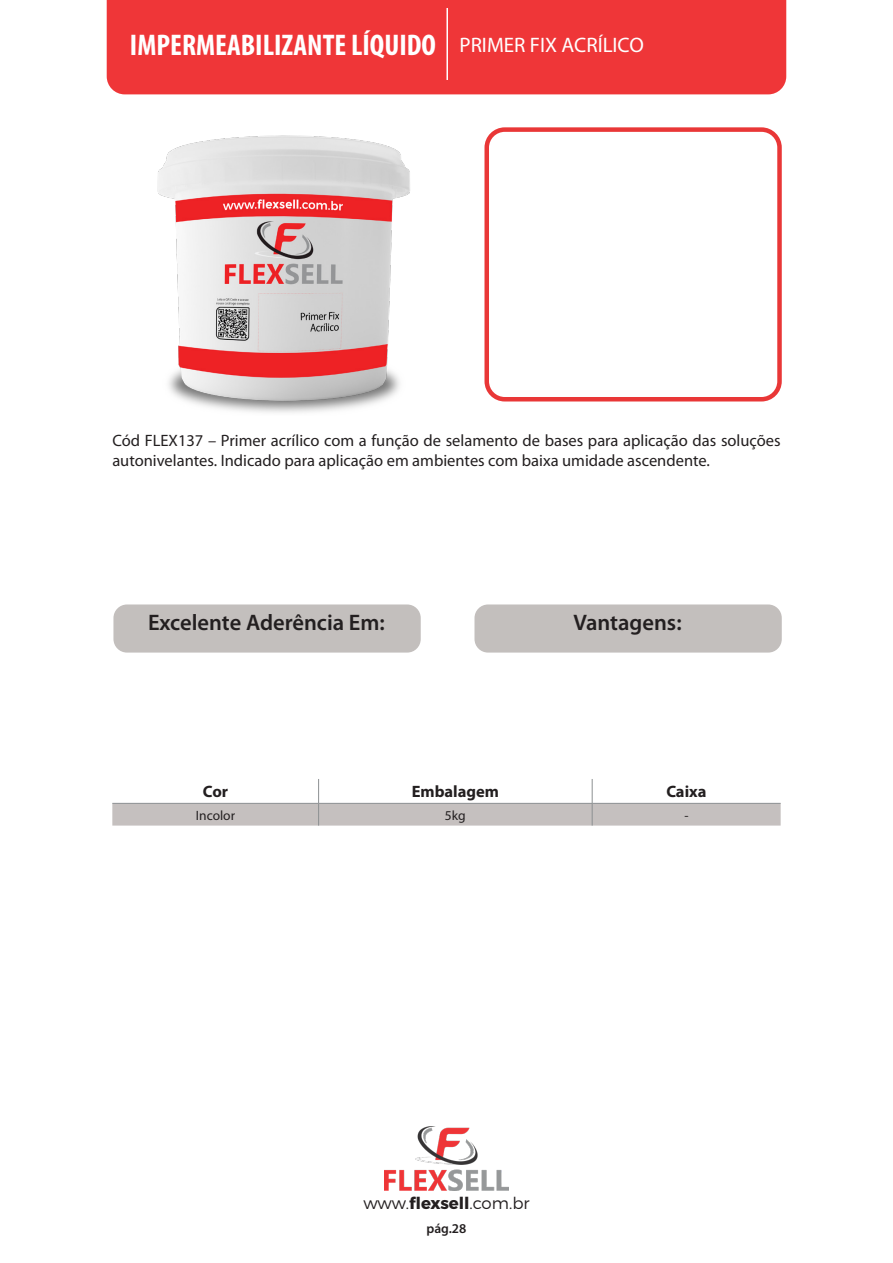
<style>
.page{position:relative;width:893px;height:1263px;background:#fff}
.page>*{position:absolute;margin:0;border:0;box-sizing:border-box;transform-origin:0 0}
.t1{font:700 condensed 30px "Myriad Pro";color:#fff}
.t2{font:600 22.5px "Myriad Pro";color:#231f20}
.t3{font:21px "Myriad Pro";color:#fff}
.t4{font:16.5px/19.8px "Myriad Pro";color:#231f20}
.t5{font:300 16.5px "Montserrat";color:#231f20}
.t6{font:700 16.5px "Myriad Pro";color:#231f20}
.t7{font:13.5px "Myriad Pro";color:#231f20}
.t8{font:600 13.5px "Myriad Pro";color:#231f20}
.s1{font-weight:700}
</style>
<div class="page">
<div style="left:107px;top:0;width:679px;height:94px;background:#ef3638"></div>
<hr style="left:446px;top:8px;width:2px;height:72px;background:#fff">
<img style="left:384px;top:1126px;width:125px;height:65px">
<svg style="left:112px;top:779px;width:669px;height:46px"></svg>
<div style="left:113px;top:604px;width:308px;height:49px;background:#c3bfbd;border-radius:14px"></div>
<div style="left:474px;top:604px;width:308px;height:49px;background:#c3bfbd;border-radius:14px"></div>
<img style="left:157px;top:135px;width:253px;height:278px">
<div style="left:484px;top:127px;width:298px;height:274px;border:4px solid #e93737;border-radius:18px"></div>
<p class="t1" style="left:130px;top:26px;width:307px">IMPERMEABILIZANTE LÍQUIDO</p>
<p class="t3" style="left:459px;top:33px;width:186px">PRIMER FIX ACRÍLICO</p>
<p class="t4" style="left:112px;top:431px;width:670px">Cód FLEX137 – Primer acrílico com a função de selamento de bases para aplicação das soluções autonivelantes. Indicado para aplicação em ambientes com baixa umidade ascendente.</p>
<p class="t2" style="left:148px;top:608px;width:238px">Excelente Aderência Em:</p>
<p class="t2" style="left:573px;top:608px;width:110px">Vantagens:</p>
<p class="t6" style="left:203px;top:781px;width:27px">Cor</p>
<p class="t6" style="left:412px;top:781px;width:89px">Embalagem</p>
<p class="t6" style="left:666px;top:781px;width:42px">Caixa</p>
<p class="t7" style="left:196px;top:808px;width:41px">Incolor</p>
<p class="t7" style="left:445px;top:808px;width:22px">5kg</p>
<p class="t7" style="left:684px;top:808px;width:6px">-</p>
<p class="t5" style="left:363px;top:1190px;width:168px">www.<span class="s1">flexsell</span>.com.br</p>
<p class="t8" style="left:426px;top:1219px;width:41px">pág.28</p>
</div>
